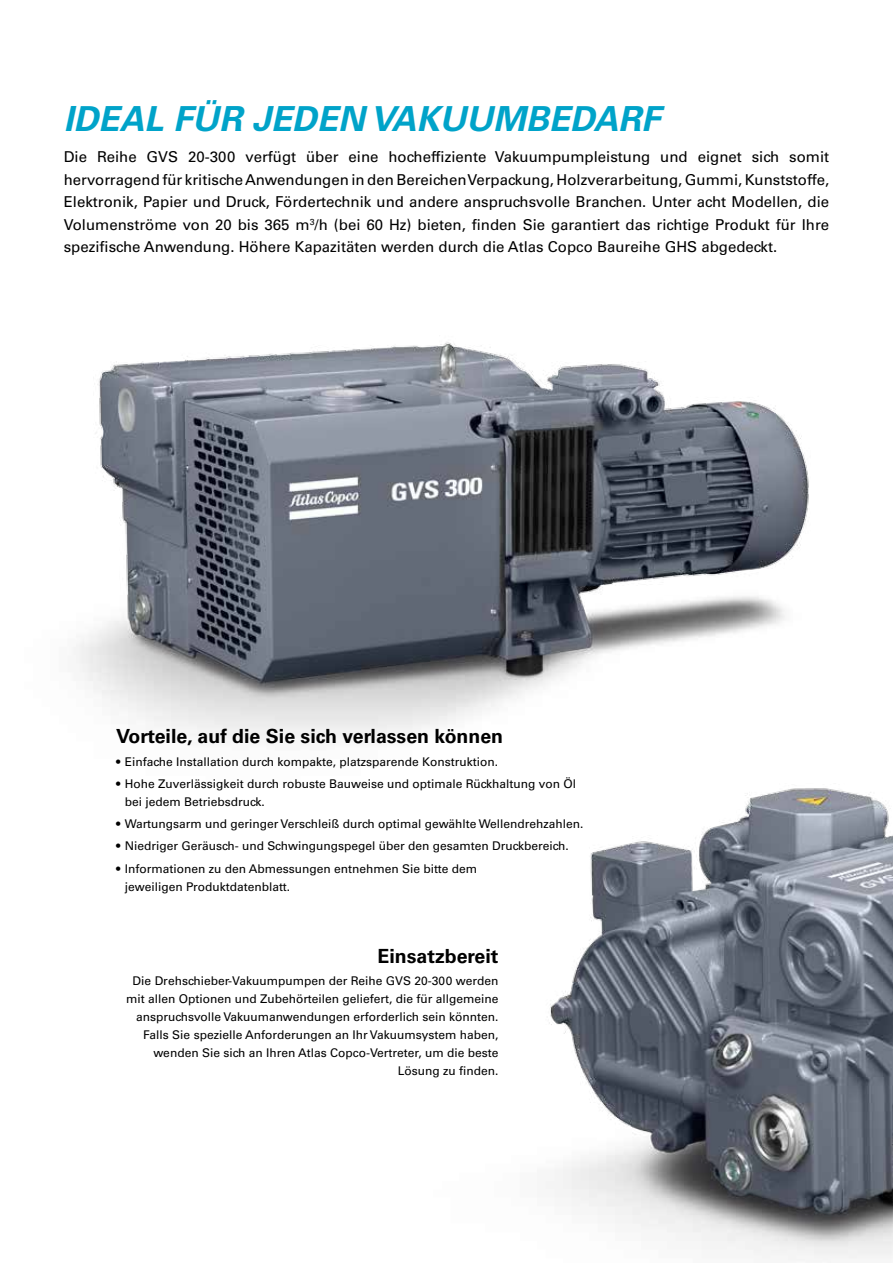
<style>
.page{position:relative;width:893px;height:1263px;background:#fff}
.page>*{position:absolute;margin:0;border:0;box-sizing:border-box;transform-origin:0 0}
.t1{font:italic 700 34.5px "Univers LT Std";color:#00a3c9}
.t2{font:700 19.5px "Univers LT Std";color:#000}
.t3{font:15px/22.5px "Univers LT Std";color:#000;text-align:justify}
.t4{font:12px/18px "Univers LT Std";color:#000}
</style>
<div class="page">
<img style="left:74px;top:342px;width:735px;height:401px">
<img style="left:382px;top:689px;width:511px;height:574px">
<h1 class="t1" style="left:64px;top:99px;width:598px">IDEAL FÜR JEDEN VAKUUMBEDARF</h1>
<p class="t3" style="left:64px;top:146px;width:767px">Die Reihe GVS 20-300 verfügt über eine hocheffiziente Vakuumpumpleistung und eignet sich somit hervorragend für kritische Anwendungen in den Bereichen Verpackung, Holzverarbeitung, Gummi, Kunststoffe, Elektronik, Papier und Druck, Fördertechnik und andere anspruchsvolle Branchen. Unter acht Modellen, die Volumenströme von 20 bis 365 m<sup>3</sup>/h (bei 60 Hz) bieten, finden Sie garantiert das richtige Produkt für Ihre spezifische Anwendung. Höhere Kapazitäten werden durch die Atlas Copco Baureihe GHS abgedeckt.</p>
<h2 class="t2" style="left:116px;top:725px;width:388px">Vorteile, auf die Sie sich verlassen können</h2>
<p class="t4" style="left:116px;top:752px;width:383px">• Einfache Installation durch kompakte, platzsparende Konstruktion.</p>
<p class="t4" style="left:125px;top:775px;width:453px;text-indent:-9px">• Hohe Zuverlässigkeit durch robuste Bauweise und optimale Rückhaltung von Öl bei jedem Betriebsdruck.</p>
<p class="t4" style="left:116px;top:815px;width:469px">• Wartungsarm und geringer Verschleiß durch optimal gewählte Wellendrehzahlen.</p>
<p class="t4" style="left:116px;top:837px;width:454px">• Niedriger Geräusch- und Schwingungspegel über den gesamten Druckbereich.</p>
<p class="t4" style="left:125px;top:859px;width:354px;text-indent:-9px">• Informationen zu den Abmessungen entnehmen Sie bitte dem jeweiligen Produktdatenblatt.</p>
<h2 class="t2" style="left:378px;top:945px;width:122px">Einsatzbereit</h2>
<p class="t4" style="left:126px;top:972px;width:374px;text-align:right">Die Drehschieber-Vakuumpumpen der Reihe GVS 20-300 werden mit allen Optionen und Zubehörteilen geliefert, die für allgemeine anspruchsvolle Vakuumanwendungen erforderlich sein könnten.<br>Falls Sie spezielle Anforderungen an Ihr Vakuumsystem haben, wenden Sie sich an Ihren Atlas Copco-Vertreter, um die beste Lösung zu finden.</p>
</div>
